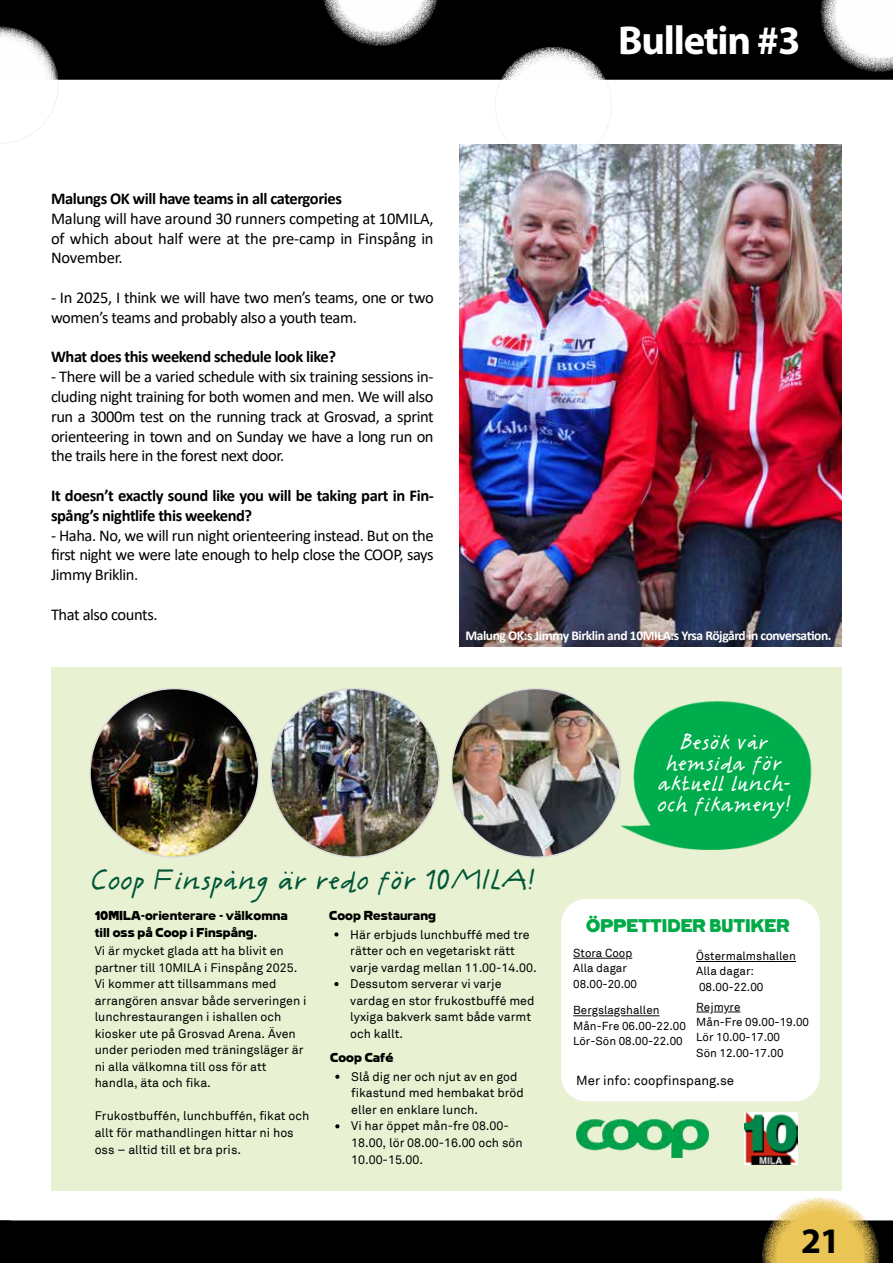
<style>
.page{position:relative;width:893px;height:1263px;background:#fff}
.page>*{position:absolute;margin:0;border:0;box-sizing:border-box;transform-origin:0 0}
.t1{font:700 40.5px "Myriad Pro";letter-spacing:-.03em;color:#fff}
.t2{font:700 36px "Myriad Pro";color:#000}
.t3{font:700 25.95px "Coop Script";color:#005537}
.t4{font:700 20.25px/20.5px "Coop Script";color:#fff;text-align:center}
.t5{font:17.55px "Coop New TT Reg";color:#00aa46}
.t6{font:16.5px/19.8px "Calibri";letter-spacing:-.025em;color:#000;text-align:justify}
.t7{font:700 16.5px/19.8px "Calibri";letter-spacing:-.025em;color:#000}
.t8{font:700 13.5px "Calibri";letter-spacing:-.03em;color:#fff}
.t9{font:13.2px "Akkurat";color:#000}
.t10{font:12.45px/16.5px "Akkurat";color:#000}
.t11{font:12.45px/16.5px "Coop New TT Reg";color:#000}
.t12{font:11.7px/15.6px "Akkurat";color:#000}
.t13{font:11.55px/15.5px "Akkurat";color:#000}
</style>
<div class="page">
<div style="left:0;top:0;width:893px;height:80px;background:#000"></div>
<svg style="left:821px;top:0;width:72px;height:72px"></svg>
<svg style="left:322px;top:0;width:117px;height:46px"></svg>
<svg style="left:0;top:1197px;width:893px;height:66px"></svg>
<svg style="left:0;top:27px;width:58px;height:116px"></svg>
<div style="left:495px;top:47px;width:117px;height:117px;background:#fff;border-radius:50%"></div>
<img style="left:459px;top:145px;width:383px;height:501px">
<div style="left:51px;top:668px;width:791px;height:523px;background:#e8f2d2"></div>
<div style="left:561px;top:899px;width:259px;height:202px;background:#fff"></div>
<img style="left:576px;top:1119px;width:132px;height:39px">
<img style="left:744px;top:1112px;width:53px;height:52px">
<img style="left:610px;top:701px;width:202px;height:149px">
<svg style="left:335px;top:1075px;width:4px;height:4px"></svg>
<svg style="left:335px;top:1124px;width:4px;height:4px"></svg>
<hr style="left:696px;top:961px;width:100px;height:1px;background:#000">
<hr style="left:621px;top:1015px;width:38px;height:1px;background:#000">
<svg style="left:599px;top:1015px;width:14px;height:1px"></svg>
<svg style="left:573px;top:1015px;width:18px;height:1px"></svg>
<svg style="left:696px;top:1011px;width:44px;height:1px"></svg>
<hr style="left:573px;top:958px;width:52px;height:1px;background:#000">
<svg style="left:334px;top:932px;width:5px;height:4px"></svg>
<svg style="left:334px;top:982px;width:5px;height:4px"></svg>
<img style="left:451px;top:689px;width:169px;height:168px;border-radius:84px">
<img style="left:90px;top:689px;width:169px;height:168px;border-radius:84px">
<img style="left:271px;top:689px;width:168px;height:168px;border-radius:84px">
<h1 class="t1" style="left:618px;top:14px;width:184px">Bulletin #3</h1>
<h3 class="t7" style="left:51px;top:188px;width:292px">Malungs OK will have teams in all catergories</h3>
<h3 class="t6" style="left:51px;top:208px;width:384px">Malung will have around 30 runners competing at 10MILA, of which about half were at the pre-camp in Finspång in November.</h3>
<h3 class="t6" style="left:51px;top:287px;width:384px">- In 2025, I think we will have two men’s teams, one or two women’s teams and probably also a youth team.</h3>
<h3 class="t7" style="left:51px;top:347px;width:287px">What does this weekend schedule look like?</h3>
<p class="t6" style="left:51px;top:366px;width:384px">- There will be a varied schedule with six training sessions in&shy;cluding night training for both women and men. We will also run a 3000m test on the running track at Grosvad, a sprint orienteering in town and on Sunday we have a long run on the trails here in the forest next door.</p>
<h3 class="t7" style="left:51px;top:485px;width:384px">It doesn’t exactly sound like you will be taking part in Fin&shy;spång’s nightlife this weekend?</h3>
<h3 class="t6" style="left:51px;top:525px;width:384px">- Haha. No, we will run night orienteering instead. But on the first night we were late enough to help close the COOP, says Jimmy Briklin.</h3>
<h3 class="t6" style="left:51px;top:604px;width:108px">That also counts.</h3>
<p class="t8" style="left:465px;top:625px;width:368px">Malung OK:s Jimmy Birklin and 10MILA:s Yrsa Röjgård in conversation.</p>
<h3 class="t4" style="left:658px;top:732px;width:135px">Besök vår hemsida för aktuell lunch&shy;och fikameny!</h3>
<h3 class="t3" style="left:92px;top:865px;width:445px">Coop Finspång är redo för 10MILA!</h3>
<p class="t11" style="left:95px;top:907px;width:195px">10MILA-orienterare - välkomna till oss på Coop i Finspång.</p>
<p class="t10" style="left:95px;top:943px;width:213px">Vi är mycket glada att ha blivit en partner till 10MILA i Finspång 2025.<br>Vi kommer att tillsammans med arrangören ansvar både serveringen i lunchrestaurangen i ishallen och kiosker ute på Grosvad Arena. Även under perioden med träningsläger är ni alla välkomna till oss för att handla, äta och fika.</p>
<p class="t10" style="left:95px;top:1108px;width:216px">Frukostbuffén, lunchbuffén, fikat och allt för mathandlingen hittar ni hos oss – alltid till et bra pris.</p>
<p class="t11" style="left:329px;top:907px;width:108px">Coop Restaurang</p>
<p class="t10" style="left:350px;top:926px;width:188px">Här erbjuds lunchbuffé med tre rätter och en vegetariskt rätt varje vardag mellan 11.00-14.00.<br>Dessutom serverar vi varje vardag en stor frukostbuffé med lyxiga bakverk samt både varmt och kallt.</p>
<p class="t11" style="left:330px;top:1049px;width:65px">Coop Café</p>
<p class="t10" style="left:351px;top:1068px;width:174px">Slå dig ner och njut av en god fikastund med hembakat bröd eller en enklare lunch.<br>Vi har öppet mån-fre 08.00-<br>18.00, lör 08.00-16.00 och sön<br>10.00-15.00.</p>
<h3 class="t5" style="left:586px;top:915px;width:205px">ÖPPETTIDER BUTIKER</h3>
<p class="t13" style="left:573px;top:945px;width:65px">Stora Coop<br>Alla dagar<br>08.00-20.00</p>
<p class="t12" style="left:696px;top:948px;width:101px">Östermalmshallen<br>Alla dagar:<br>08.00-22.00</p>
<p class="t13" style="left:573px;top:1003px;width:114px">Bergslagshallen<br>Mån-Fre 06.00-22.00<br>Lör-Sön 08.00-22.00</p>
<p class="t13" style="left:696px;top:999px;width:114px">Rejmyre<br>Mån-Fre 09.00-19.00<br>Lör 10.00-17.00<br>Sön 12.00-17.00</p>
<p class="t9" style="left:576px;top:1073px;width:159px">Mer info: coopfinspang.se</p>
<h2 class="t2" style="left:801px;top:1217px;width:40px">21</h2>
</div>
